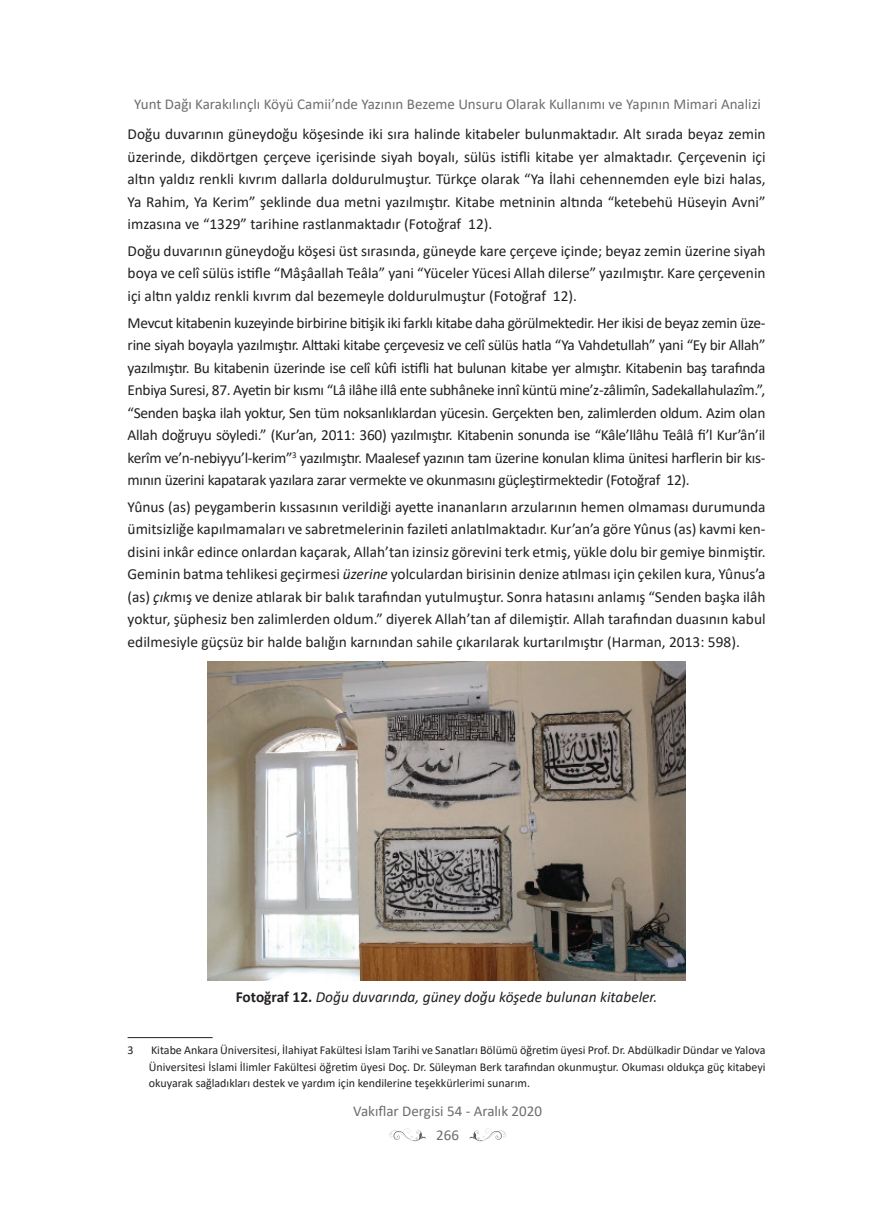
<style>
.page{position:relative;width:872px;height:1212px;background:#fff}
.page>*{position:absolute;margin:0;border:0;box-sizing:border-box;transform-origin:0 0}
.t1{font:15.3px/22.5px "Calibri";color:#231f20;text-align:justify}
.t2{font:italic 15.3px "Calibri";color:#231f20}
.t3{font:15px/24px "Calibri";color:#6c6d70;text-align:center}
.t4{font:12px/16.5px "Calibri";color:#231f20;text-align:justify}
.s1{font-style:italic}
.s2{font-weight:700;font-style:normal}
</style>
<div class="page">
<svg style="left:389px;top:1128px;width:37px;height:14px"></svg>
<svg style="left:469px;top:1128px;width:37px;height:14px"></svg>
<img style="left:207px;top:661px;width:479px;height:319px">
<hr style="left:128px;top:1037px;width:85px;height:1px;background:#231f20">
<p class="t3" style="left:134px;top:92px;width:628px">Yunt Dağı Karakılınçlı Köyü Camii’nde Yazının Bezeme Unsuru Olarak Kullanımı ve Yapının Mimari Analizi</p>
<p class="t1" style="left:128px;top:122px;width:639px">Doğu duvarının güneydoğu köşesinde iki sıra halinde kitabeler bulunmaktadır. Alt sırada beyaz zemin üzerinde, dikdörtgen çerçeve içerisinde siyah boyalı, sülüs istifli kitabe yer almaktadır. Çerçevenin içi altın yaldız renkli kıvrım dallarla doldurulmuştur. Türkçe olarak “Ya İlahi cehennemden eyle bizi halas, Ya Rahim, Ya Kerim” şeklinde dua metni yazılmıştır. Kitabe metninin altında “ketebehü Hüseyin Avni” imzasına ve “1329” tarihine rastlanmaktadır (Fotoğraf 12).</p>
<p class="t1" style="left:128px;top:239px;width:639px">Doğu duvarının güneydoğu köşesi üst sırasında, güneyde kare çerçeve içinde; beyaz zemin üzerine siyah boya ve celî sülüs istifle “Mâşâallah Teâla” yani “Yüceler Yücesi Allah dilerse” yazılmıştır. Kare çerçevenin içi altın yaldız renkli kıvrım dal bezemeyle doldurulmuştur (Fotoğraf 12).</p>
<p class="t1" style="left:128px;top:311px;width:639px">Mevcut kitabenin kuzeyinde birbirine bitişik iki farklı kitabe daha görülmektedir. Her ikisi de beyaz zemin üze&shy;rine siyah boyayla yazılmıştır. Alttaki kitabe çerçevesiz ve celî sülüs hatla “Ya Vahdetullah” yani “Ey bir Allah” yazılmıştır. Bu kitabenin üzerinde ise celî kûfi istifli hat bulunan kitabe yer almıştır. Kitabenin baş tarafında Enbiya Suresi, 87. Ayetin bir kısmı “Lâ ilâhe illâ ente subhâneke innî küntü mine’z-zâlimîn, Sadekallahulazîm.”, “Senden başka ilah yoktur, Sen tüm noksanlıklardan yücesin. Gerçekten ben, zalimlerden oldum. Azim olan Allah doğruyu söyledi.” (Kur’an, 2011: 360) yazılmıştır. Kitabenin sonunda ise “Kâle’llâhu Teâlâ fi’l Kur’ân’il kerîm ve’n-nebiyyu’l-kerim”<sup>3</sup> yazılmıştır. Maalesef yazının tam üzerine konulan klima ünitesi harflerin bir kıs&shy;mının üzerini kapatarak yazılara zarar vermekte ve okunmasını güçleştirmektedir (Fotoğraf 12).</p>
<p class="t1" style="left:128px;top:495px;width:639px">Yûnus (as) peygamberin kıssasının verildiği ayette inananların arzularının hemen olmaması durumunda ümitsizliğe kapılmamaları ve sabretmelerinin fazileti anlatılmaktadır. Kur’an’a göre Yûnus (as) kavmi ken&shy;disini inkâr edince onlardan kaçarak, Allah’tan izinsiz görevini terk etmiş, yükle dolu bir gemiye binmiştir.<br>Geminin batma tehlikesi geçirmesi <span class="s1">üzerine</span> yolculardan birisinin denize atılması için çekilen kura, Yûnus’a (as) <span class="s1">çık</span>mış ve denize atılarak bir balık tarafından yutulmuştur. Sonra hatasını anlamış “Senden başka ilâh yoktur, şüphesiz ben zalimlerden oldum.” diyerek Allah’tan af dilemiştir. Allah tarafından duasının kabul edilmesiyle güçsüz bir halde balığın karnından sahile çıkarılarak kurtarılmıştır (Harman, 2013: 598).</p>
<p class="t2" style="left:236px;top:987px;width:423px"><span class="s2">Fotoğraf 12.</span> Doğu duvarında, güney doğu köşede bulunan kitabeler.</p>
<p class="t4" style="left:128px;top:1041px;width:8px">3</p>
<p class="t4" style="left:149px;top:1041px;width:618px">Kitabe Ankara Üniversitesi, İlahiyat Fakültesi İslam Tarihi ve Sanatları Bölümü öğretim üyesi Prof. Dr. Abdülkadir Dündar ve Yalova Üniversitesi İslami İlimler Fakültesi öğretim üyesi Doç. Dr. Süleyman Berk tarafından okunmuştur. Okuması oldukça güç kitabeyi okuyarak sağladıkları destek ve yardım için kendilerine teşekkürlerimi sunarım.</p>
<p class="t3" style="left:353px;top:1098px;width:190px">Vakıflar Dergisi 54 - Aralık 2020<br>266</p>
</div>
